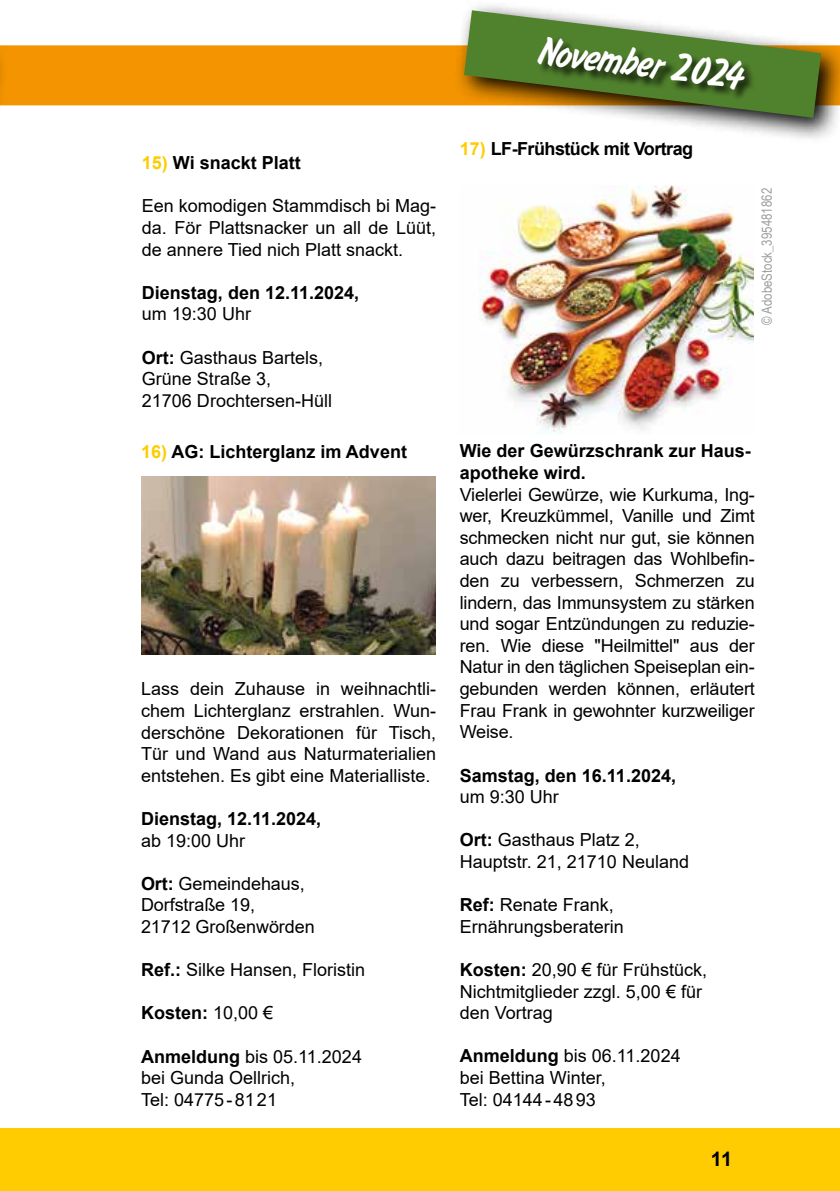
<style>
.page{position:relative;width:840px;height:1191px;background:#fff}
.page>*{position:absolute;margin:0;border:0;box-sizing:border-box;transform-origin:0 0}
.t1{font:42px "Flash D Ligh";color:#fff}
.t2{font:700 20px "Arial";color:#000}
.t3{font:18px/21.6px "Arial";color:#000}
.t4{font:700 18px/21.6px "Arial";color:#000}
.t5{font:700 18px "Arial";letter-spacing:-.03em;color:#000}
.t6{font:14px "Arial Narrow";color:#9c9e9f}
.s1{color:#fecc00}
.s2{font-weight:700}
.s3{font-weight:400}
</style>
<div class="page">
<div style="left:0;top:45px;width:839px;height:60px;background:#f39400"></div>
<div style="left:0;top:1128px;width:839px;height:63px;background:#fecc00"></div>
<svg style="left:454px;top:5px;width:385px;height:134px"></svg>
<svg style="left:463px;top:10px;width:357px;height:108px"></svg>
<div style="left:537px;top:37px;width:218px;height:64px;background:#000;opacity:.75"></div>
<img style="left:141px;top:476px;width:294px;height:179px">
<svg style="left:0;top:45px;width:7px;height:61px"></svg>
<img style="left:479px;top:186px;width:274px;height:248px">
<p class="t4" style="left:142px;top:152px;width:160px"><span class="s1">15)</span> Wi snackt Platt</p>
<p class="t3" style="left:142px;top:195px;width:295px;text-align:justify">Een komodigen Stammdisch bi Mag&shy;da. För Plattsnacker un all de Lüüt, de annere Tied nich Platt snackt.</p>
<p class="t4" style="left:142px;top:282px;width:219px">Dienstag, den 12.11.2024,</p>
<p class="t3" style="left:142px;top:303px;width:111px">um 19:30 Uhr</p>
<p class="t3" style="left:142px;top:346px;width:192px"><span class="s2">Ort:</span> Gasthaus Bartels,<br>Grüne Straße 3,<br>21706 Drochtersen-Hüll</p>
<p class="t4" style="left:141px;top:441px;width:267px"><span class="s1">16)</span> AG: Lichterglanz im Advent</p>
<p class="t3" style="left:141px;top:678px;width:296px;text-align:justify">Lass dein Zuhause in weihnachtli&shy;chem Lichterglanz erstrahlen. Wun&shy;derschöne Dekorationen für Tisch, Tür und Wand aus Naturmaterialien entstehen. Es gibt eine Materialliste.</p>
<p class="t4" style="left:141px;top:808px;width:182px">Dienstag, 12.11.2024,</p>
<p class="t3" style="left:141px;top:829px;width:106px">ab 19:00 Uhr</p>
<p class="t3" style="left:141px;top:872px;width:175px"><span class="s2">Ort:</span> Gemeindehaus,<br>Dorfstraße 19,<br>21712 Großenwörden</p>
<p class="t3" style="left:141px;top:959px;width:226px"><span class="s2">Ref.:</span> Silke Hansen, Floristin</p>
<p class="t4" style="left:141px;top:1002px;width:134px">Kosten: <span class="s3">10,00 €</span></p>
<p class="t3" style="left:141px;top:1045px;width:222px"><span class="s2">Anmeldung</span> bis 05.11.2024 bei Gunda Oellrich,<br>Tel: 04775-8121</p>
<h1 class="t1" style="left:541px;top:28px;width:207px;rotate:7deg">November 2024</h1>
<p class="t5" style="left:459px;top:136px;width:235px"><span class="s1">17)</span> LF-Frühstück mit Vortrag</p>
<p class="t6" style="left:756px;top:325px;width:138px;rotate:-90deg">© AdobeStock_395481862</p>
<p class="t4" style="left:459px;top:440px;width:292px">Wie der Gewürzschrank zur Haus&shy;apotheke wird.</p>
<p class="t3" style="left:459px;top:483px;width:296px;text-align:justify">Vielerlei Gewürze, wie Kurkuma, Ing&shy;wer, Kreuzkümmel, Vanille und Zimt schmecken nicht nur gut, sie können auch dazu beitragen das Wohlbefin&shy;den zu verbessern, Schmerzen zu lindern, das Immunsystem zu stärken und sogar Entzündungen zu reduzie&shy;ren. Wie diese "Heilmittel" aus der Natur in den täglichen Speiseplan ein&shy;gebunden werden können, erläutert Frau Frank in gewohnter kurzweiliger Weise.</p>
<p class="t4" style="left:459px;top:764px;width:218px">Samstag, den 16.11.2024,</p>
<p class="t3" style="left:459px;top:786px;width:101px">um 9:30 Uhr</p>
<p class="t3" style="left:459px;top:829px;width:231px"><span class="s2">Ort:</span> Gasthaus Platz 2,<br>Hauptstr. 21, 21710 Neuland</p>
<p class="t3" style="left:459px;top:894px;width:166px"><span class="s2">Ref:</span> Renate Frank,<br>Ernährungsberaterin</p>
<p class="t3" style="left:459px;top:958px;width:249px"><span class="s2">Kosten:</span> 20,90 € für Frühstück,<br>Nichtmitglieder zzgl. 5,00 € für den Vortrag</p>
<p class="t3" style="left:459px;top:1045px;width:222px"><span class="s2">Anmeldung</span> bis 06.11.2024 bei Bettina Winter,<br>Tel: 04144-4893</p>
<p class="t2" style="left:710px;top:1145px;width:23px">11</p>
</div>
